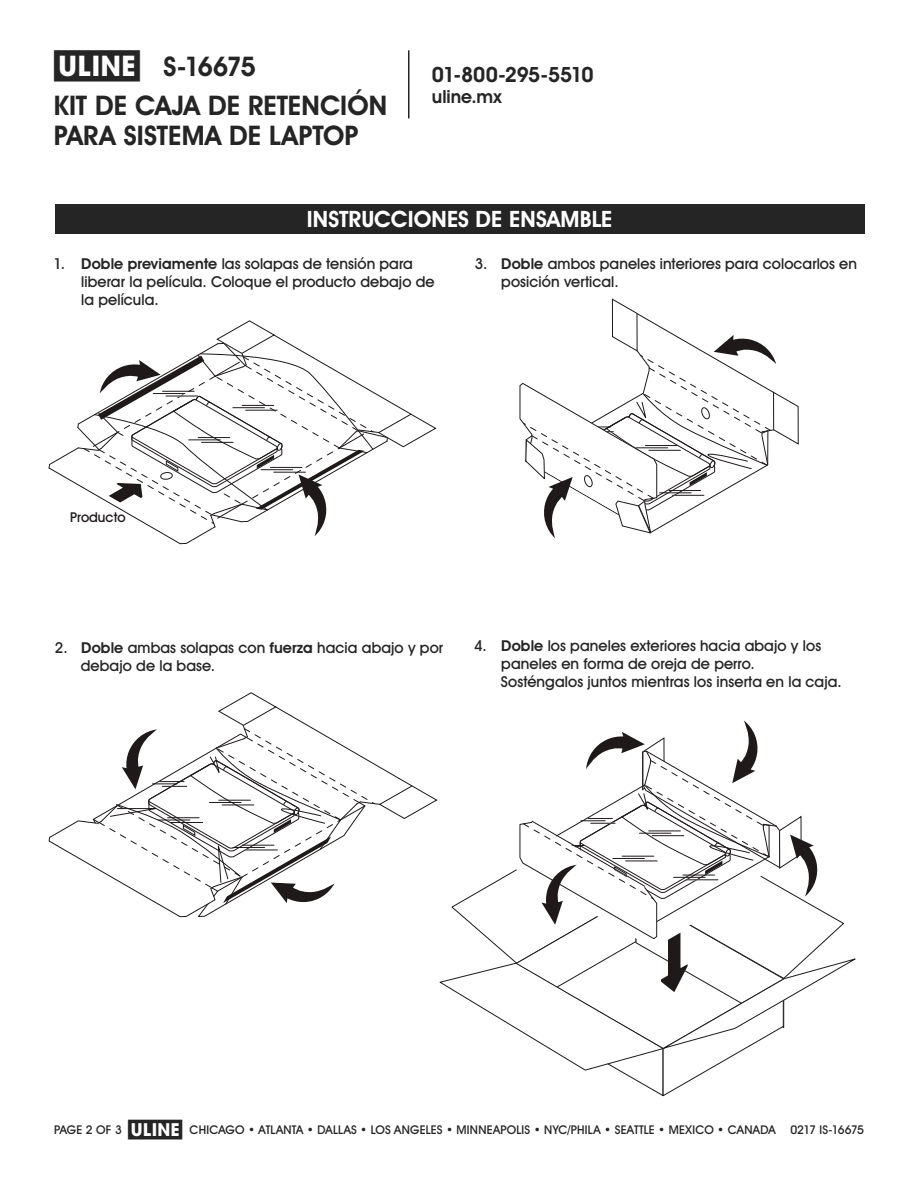
<style>
.page{position:relative;width:918px;height:1188px;background:#fff}
.page>*{position:absolute;margin:0;border:0;box-sizing:border-box;transform-origin:0 0}
.t1{font:700 27px/38.7px "Uline Two Knine";letter-spacing:.005em;color:#252525}
.t2{font:700 22.5px "Uline Two Knine";letter-spacing:.005em;color:#fff}
.t3{font:700 21px "Uline Two Knine";letter-spacing:-.025em;color:#252525}
.t4{font:700 18px "Uline Two Knine";color:#252525}
.t5{font:15px/18px "Uline Two Knine";letter-spacing:.005em;color:#252525}
.t6{font:13.5px "Uline Two Knine";color:#1f191a}
.t7{font:12px "Uline Two Knine";letter-spacing:.015em;color:#252525}
.t8{font:12px "Uline Two Knine";letter-spacing:-.05em;color:#252525}
.s1{font-size:28.5px}
.s2{font-weight:700}
.s3{font-size:18px}
</style>
<div class="page">
<hr style="left:408px;top:50px;width:2px;height:68px;background:#252525">
<div style="left:55px;top:204px;width:810px;height:30px;background:#252525"></div>
<svg style="left:48px;top:320px;width:389px;height:225px"></svg>
<hr style="left:166px;top:396px;width:32px;height:1px;background:#1f191a">
<hr style="left:270px;top:467px;width:32px;height:1px;background:#1f191a">
<hr style="left:261px;top:469px;width:32px;height:1px;background:#1f191a">
<hr style="left:274px;top:472px;width:31px;height:1px;background:#1f191a">
<hr style="left:198px;top:437px;width:32px;height:1px;background:#1f191a">
<hr style="left:189px;top:439px;width:31px;height:1px;background:#1f191a">
<hr style="left:202px;top:442px;width:31px;height:1px;background:#1f191a">
<svg style="left:519px;top:298px;width:280px;height:240px"></svg>
<svg style="left:48px;top:692px;width:808px;height:405px"></svg>
<h1 class="t1" style="left:54px;top:47px;width:335px"><span class="s1">π</span> S-16675<br>KIT DE CAJA DE RETENCIÓN</h1>
<h1 class="t1" style="left:54px;top:116px;width:306px">PARA SISTEMA DE LAPTOP</h1>
<h3 class="t3" style="left:432px;top:62px;width:163px">01-800-295-5510</h3>
<p class="t4" style="left:432px;top:86px;width:71px">uline.mx</p>
<h2 class="t2" style="left:307px;top:206px;width:307px">INSTRUCCIONES DE ENSAMBLE</h2>
<p class="t5" style="left:81px;top:254px;width:355px;text-indent:-28px">1. <span class="s2">Doble previamente</span> las solapas de tensión para liberar la película. Coloque el producto debajo de la película.</p>
<p class="t5" style="left:501px;top:254px;width:357px;text-indent:-26px">3. <span class="s2">Doble</span> ambos paneles interiores para colocarlos en posición vertical.</p>
<p class="t6" style="left:70px;top:509px;width:57px">Producto</p>
<p class="t5" style="left:81px;top:639px;width:364px;text-indent:-26px">2. <span class="s2">Doble</span> ambas solapas con <span class="s2">fuerza</span> hacia abajo y por debajo de la base.</p>
<p class="t5" style="left:501px;top:637px;width:342px;text-indent:-27px">4. <span class="s2">Doble</span> los paneles exteriores hacia abajo y los paneles en forma de oreja de perro.<br>Sosténgalos juntos mientras los inserta en la caja.</p>
<p class="t7" style="left:128px;top:1122px;width:649px"><span class="s3">π</span> CHICAGO • ATLANTA • DALLAS • LOS ANGELES • MINNEAPOLIS • NYC/PHILA • SEATTLE • MEXICO • CANADA</p>
<p class="t7" style="left:54px;top:1122px;width:69px">PAGE 2 OF 3</p>
<p class="t8" style="left:790px;top:1122px;width:75px">0217 IS-16675</p>
</div>
